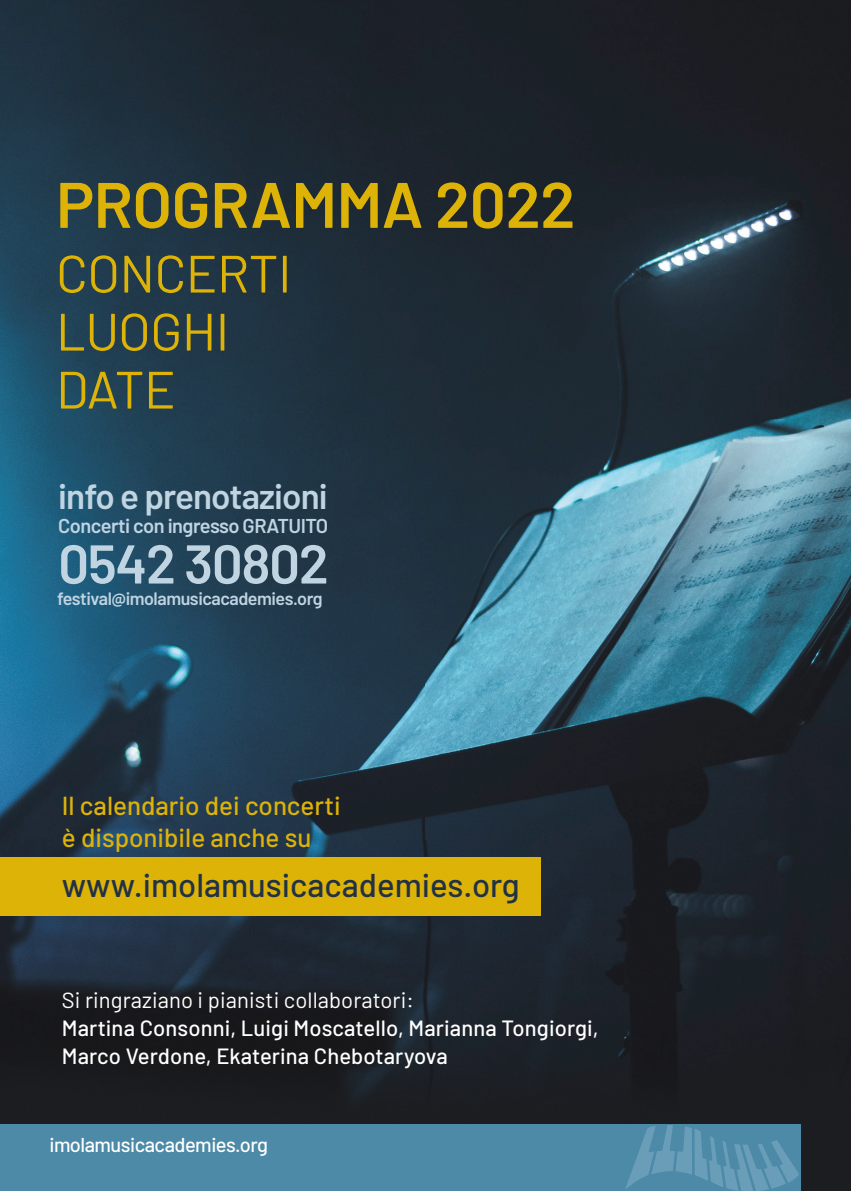
<style>
.page{position:relative;width:851px;height:1191px;background:#fff}
.page>*{position:absolute;margin:0;border:0;box-sizing:border-box;transform-origin:0 0}
.t1{font:600 64.2px "Barlow";letter-spacing:-.01em;color:#deb308}
.t2{font:600 54.6px "Barlow";letter-spacing:-.025em;color:#c0d4e2}
.t3{font:52.4px/58px "Barlow";letter-spacing:-.01em;color:#deb308}
.t4{font:600 35px "Barlow";letter-spacing:-.025em;color:#c0d4e2}
.t5{font:500 32.8px "Barlow";color:#213146}
.t6{font:500 26px/32px "Barlow";color:#deb308}
.t7{font:500 22px/28px "Barlow";letter-spacing:.005em;color:#fff}
.t8{font:22px "Barlow";letter-spacing:.005em;color:#fff}
.t9{font:600 20px "Barlow";letter-spacing:-.025em;color:#c0d4e2}
.t10{font:500 20px "Barlow";letter-spacing:-.025em;color:#fff}
.t11{font:600 17.8px "Barlow";letter-spacing:-.025em;color:#c0d4e2}
</style>
<div class="page">
<img style="left:0;top:0;width:850px;height:1191px">
<div style="left:0;top:1124px;width:800px;height:67px;background:#4c8aa7"></div>
<svg style="left:625px;top:1125px;width:174px;height:66px"></svg>
<div style="left:0;top:857px;width:541px;height:58px;background:#deb308"></div>
<h1 class="t1" style="left:56px;top:164px;width:521px">PROGRAMMA 2022</h1>
<h3 class="t3" style="left:56px;top:242px;width:237px">CONCERTI<br>LUOGHI<br>DATE</h3>
<h3 class="t4" style="left:58px;top:474px;width:271px">info e prenotazioni</h3>
<p class="t9" style="left:58px;top:513px;width:271px">Concerti con ingresso GRATUITO</p>
<h2 class="t2" style="left:58px;top:529px;width:272px">0542 30802</h2>
<p class="t11" style="left:57px;top:587px;width:267px">festival@imolamusicacademies.org</p>
<p class="t6" style="left:62px;top:788px;width:280px">Il calendario dei concerti è disponibile anche su</p>
<h3 class="t5" style="left:62px;top:864px;width:459px">www.imolamusicacademies.org</h3>
<p class="t8" style="left:62px;top:986px;width:353px">Si ringraziano i pianisti collaboratori:</p>
<p class="t7" style="left:62px;top:1013px;width:538px">Martina Consonni, Luigi Moscatello, Marianna Tongiorgi,<br>Marco Verdone, Ekaterina Chebotaryova</p>
<p class="t10" style="left:49px;top:1131px;width:220px">imolamusicacademies.org</p>
</div>
